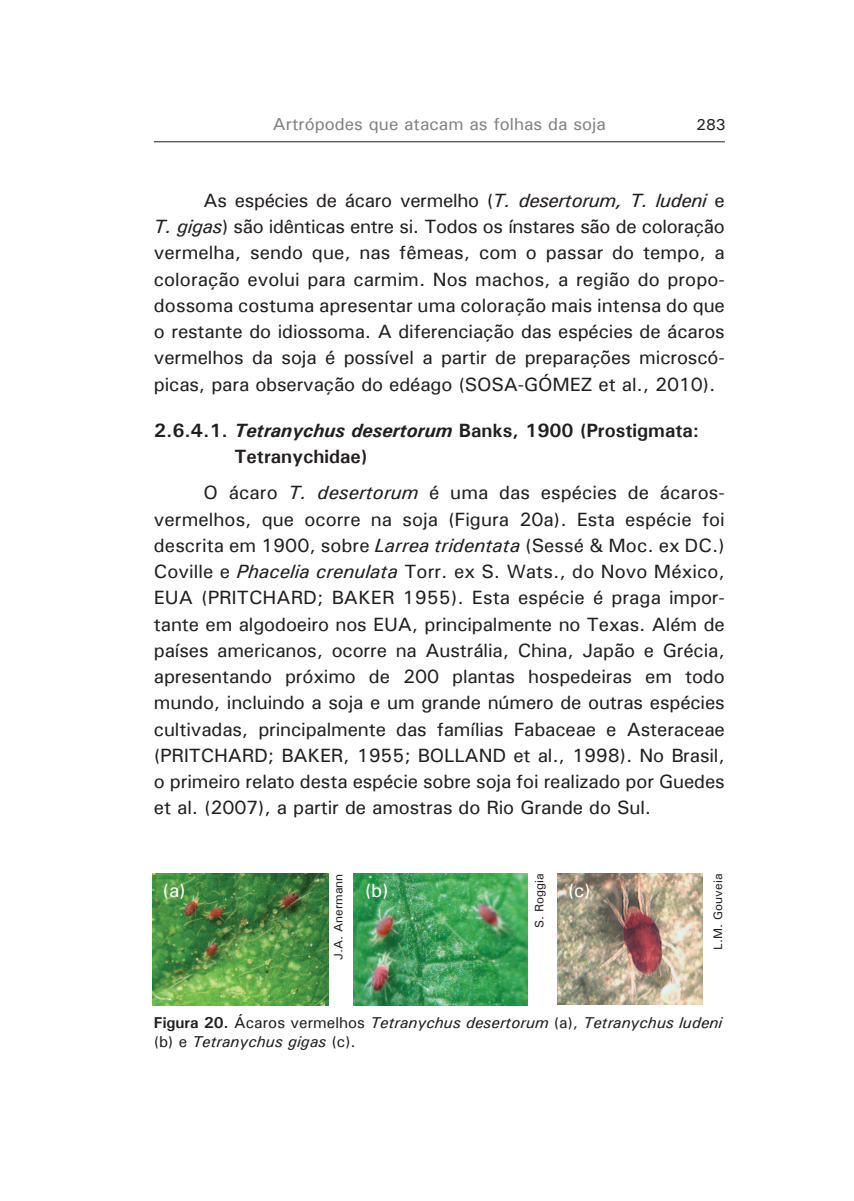
<style>
.page{position:relative;width:854px;height:1201px;background:#fff}
.page>*{position:absolute;margin:0;border:0;box-sizing:border-box;transform-origin:0 0}
.t1{font:19.25px/26.2px "Univers";letter-spacing:-.01em;color:#231f20;text-align:justify}
.t2{font:700 19.25px/26.2px "Univers";color:#231f20}
.t3{font:19.25px "Univers";color:#fff}
.t4{font:17.5px "Univers";color:#808285}
.t5{font:italic 15.75px/18.9px "Univers";color:#231f20}
.t6{font:15.75px "Univers";color:#231f20}
.t7{font:12.25px "Univers";color:#231f20}
.s1{font-style:italic}
.s2{font-weight:700;font-style:normal}
.s3{font-style:normal}
</style>
<div class="page">
<hr style="left:154px;top:141px;width:570px;height:1px;background:#231f20">
<img style="left:153px;top:873px;width:175px;height:132px">
<img style="left:353px;top:873px;width:174px;height:132px">
<img style="left:557px;top:873px;width:145px;height:131px">
<p class="t4" style="left:273px;top:113px;width:334px">Artrópodes que atacam as folhas da soja</p>
<p class="t6" style="left:695px;top:115px;width:31px">283</p>
<p class="t1" style="left:154px;top:187px;width:572px;text-indent:50px">As espécies de ácaro vermelho (<span class="s1">T. desertorum, T. ludeni</span> e <span class="s1">T. gigas</span>) são idênticas entre si. Todos os ínstares são de coloração vermelha, sendo que, nas fêmeas, com o passar do tempo, a coloração evolui para carmim. Nos machos, a região do propo&shy;dossoma costuma apresentar uma coloração mais intensa do que o restante do idiossoma. A diferenciação das espécies de ácaros vermelhos da soja é possível a partir de preparações microscó&shy;picas, para observação do edéago (SOSA-GÓMEZ et al., 2010).</p>
<p class="t2" style="left:234px;top:417px;width:466px;text-indent:-81px">2.6.4.1. <span class="s1">Tetranychus desertorum</span> Banks, 1900 (Prostigmata:<br>Tetranychidae)</p>
<p class="t1" style="left:154px;top:479px;width:572px;text-indent:50px">O ácaro <span class="s1">T. desertorum</span> é uma das espécies de ácaros&shy;vermelhos, que ocorre na soja (Figura 20a). Esta espécie foi descrita em 1900, sobre <span class="s1">Larrea tridentata</span> (Sessé &amp; Moc. ex DC.)<br>Coville e <span class="s1">Phacelia crenulata</span> Torr. ex S. Wats., do Novo México, EUA (PRITCHARD; BAKER 1955). Esta espécie é praga impor&shy;tante em algodoeiro nos EUA, principalmente no Texas. Além de países americanos, ocorre na Austrália, China, Japão e Grécia, apresentando próximo de 200 plantas hospedeiras em todo mundo, incluindo a soja e um grande número de outras espécies cultivadas, principalmente das famílias Fabaceae e Asteraceae (PRITCHARD; BAKER, 1955; BOLLAND et al., 1998). No Brasil, o primeiro relato desta espécie sobre soja foi realizado por Guedes et al. (2007), a partir de amostras do Rio Grande do Sul.</p>
<p class="t7" style="left:531px;top:928px;width:56px;rotate:-90deg">S. Roggia</p>
<p class="t7" style="left:710px;top:949px;width:77px;rotate:-90deg">L.M. Gouveia</p>
<p class="t7" style="left:330px;top:960px;width:88px;rotate:-90deg">J.A. Anermann</p>
<p class="t3" style="left:162px;top:878px;width:25px">(a)</p>
<p class="t3" style="left:365px;top:878px;width:25px">(b)</p>
<p class="t3" style="left:567px;top:878px;width:25px">(c)</p>
<p class="t5" style="left:154px;top:1013px;width:569px"><span class="s2">Figura 20.</span> <span class="s3">Ácaros vermelhos</span> Tetranychus desertorum <span class="s3">(a),</span> Tetranychus ludeni <span class="s3">(b) e</span> Tetranychus gigas <span class="s3">(c).</span></p>
</div>
